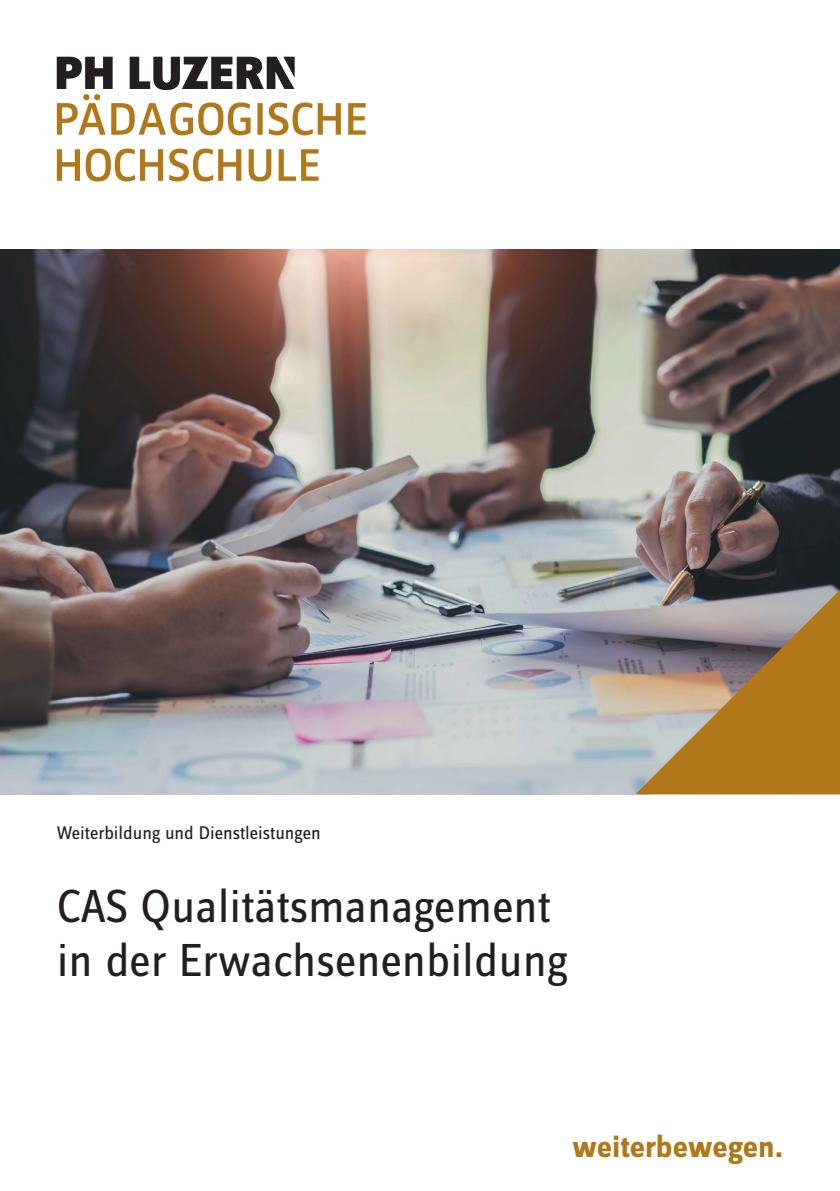
<style>
.page{position:relative;width:840px;height:1191px;background:#fff}
.page>*{position:absolute;margin:0;border:0;box-sizing:border-box;transform-origin:0 0}
.t1{font:48px/54px "Zine Sans Dis OT";color:#231f20}
.t2{font:700 32px "Zine Sans Dis OT";color:#b17719}
.t3{font:19px "Zine Sans Dis OT";color:#231f20}
</style>
<div class="page">
<img style="left:0;top:249px;width:839px;height:545px">
<svg style="left:57px;top:149px;width:23px;height:32px"></svg>
<svg style="left:86px;top:149px;width:77px;height:32px"></svg>
<svg style="left:169px;top:149px;width:72px;height:32px"></svg>
<svg style="left:248px;top:149px;width:23px;height:32px"></svg>
<svg style="left:278px;top:149px;width:40px;height:32px"></svg>
<svg style="left:57px;top:57px;width:308px;height:78px"></svg>
<svg style="left:635px;top:590px;width:204px;height:204px;background:#a88758"></svg>
<p class="t3" style="left:57px;top:824px;width:265px">Weiterbildung und Dienstleistungen</p>
<p class="t1" style="left:57px;top:881px;width:511px">CAS Qualitätsmanagement in der Erwachsenenbildung</p>
<p class="t2" style="left:572px;top:1130px;width:212px">weiterbewegen.</p>
</div>
